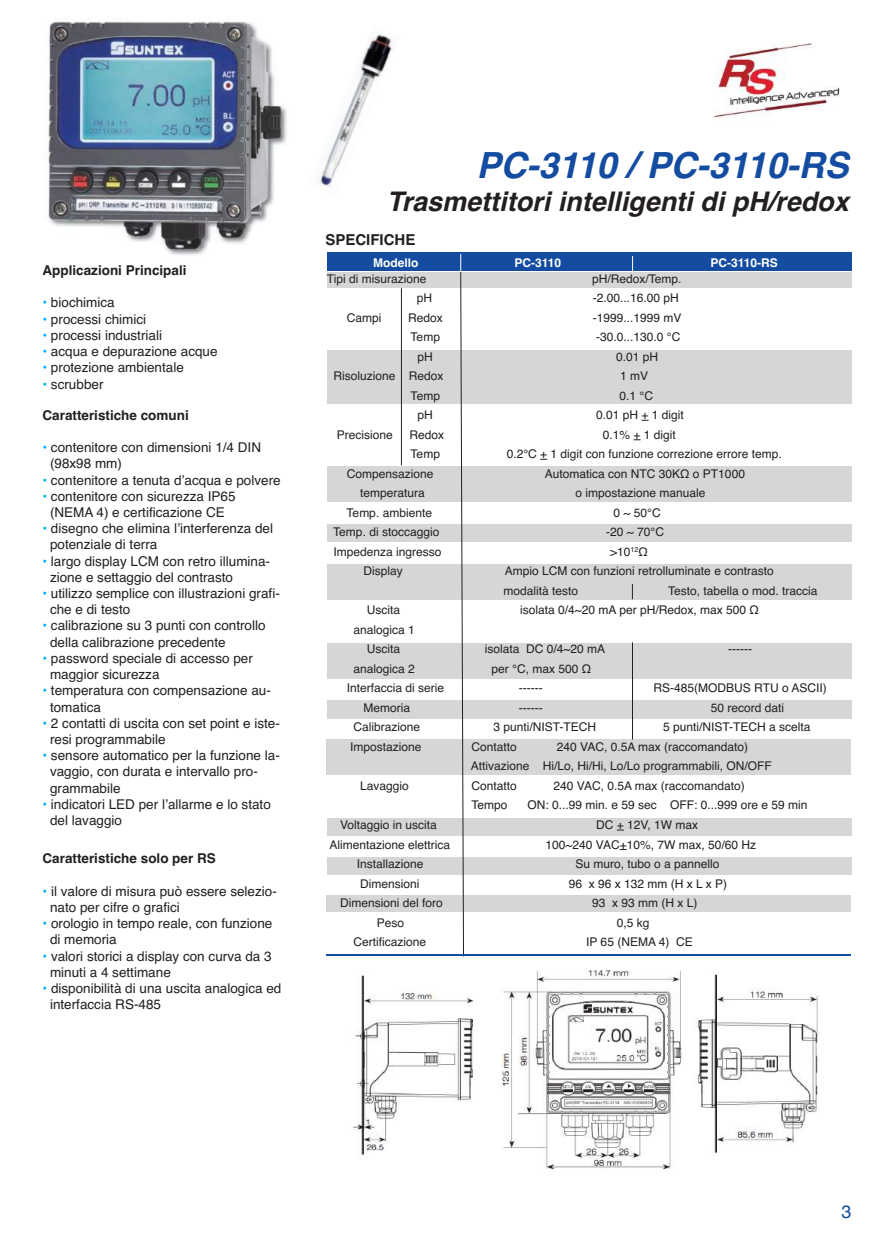
<style>
.page{position:relative;width:893px;height:1234px;background:#fff}
.page>*{position:absolute;margin:0;border:0;box-sizing:border-box;transform-origin:0 0}
.t1{font:italic 700 36px "Helvetica";color:#134ca0}
.t2{font:italic 700 27px "Helvetica";color:#231f20}
.t3{font:18px "Helvetica";color:#134ca0}
.t4{font:700 15px "Helvetica";color:#231f20}
.t5{font:13.5px/16.2px "Helvetica";color:#231f20}
.t6{font:700 13.5px "Helvetica";color:#231f20}
.t7{font:12px/19.5px "Helvetica";color:#231f20}
.t8{font:12px "Helvetica";letter-spacing:.28em;color:#231f20}
.t9{font:700 12px "Helvetica";color:#fff}
.s1{color:#00aeef}
</style>
<div class="page">
<div style="left:326px;top:895px;width:524px;height:16px;background:#d5d6d8"></div>
<div style="left:327px;top:856px;width:524px;height:18px;background:#d5d6d8"></div>
<div style="left:327px;top:817px;width:525px;height:18px;background:#d5d6d8"></div>
<div style="left:326px;top:739px;width:524px;height:35px;background:#d5d6d8"></div>
<div style="left:327px;top:699px;width:525px;height:19px;background:#d5d6d8"></div>
<div style="left:327px;top:643px;width:525px;height:35px;background:#d5d6d8"></div>
<div style="left:327px;top:564px;width:524px;height:35px;background:#d5d6d8"></div>
<div style="left:327px;top:524px;width:524px;height:17px;background:#d5d6d8"></div>
<div style="left:327px;top:466px;width:525px;height:35px;background:#d5d6d8"></div>
<div style="left:327px;top:350px;width:524px;height:53px;background:#d5d6d8"></div>
<div style="left:327px;top:272px;width:524px;height:16px;background:#d5d6d8"></div>
<div style="left:327px;top:252px;width:524px;height:18px;background:#134ca0"></div>
<img style="left:714px;top:43px;width:126px;height:75px">
<img style="left:501px;top:970px;width:318px;height:200px">
<hr style="left:401px;top:288px;width:1px;height:177px;background:#231f20">
<img style="left:353px;top:975px;width:119px;height:181px">
<svg style="left:632px;top:256px;width:1px;height:15px"></svg>
<svg style="left:460px;top:254px;width:4px;height:702px"></svg>
<hr style="left:632px;top:642px;width:1px;height:97px;background:#231f20">
<img style="left:48px;top:21px;width:239px;height:234px">
<hr style="left:326px;top:954px;width:524px;height:1px;background:#134ca0">
<svg style="left:632px;top:584px;width:1px;height:15px"></svg>
<img style="left:319px;top:32px;width:74px;height:155px">
<p class="t6" style="left:43px;top:262px;width:146px">Applicazioni Principali</p>
<p class="t5" style="left:43px;top:294px;width:74px"><span class="s1">•</span> biochimica</p>
<p class="t5" style="left:43px;top:311px;width:105px"><span class="s1">•</span> processi chimici</p>
<p class="t5" style="left:43px;top:327px;width:121px"><span class="s1">•</span> processi industriali</p>
<p class="t5" style="left:43px;top:343px;width:177px"><span class="s1">•</span> acqua e depurazione acque</p>
<p class="t5" style="left:43px;top:359px;width:143px"><span class="s1">•</span> protezione ambientale</p>
<p class="t5" style="left:43px;top:375px;width:63px"><span class="s1">•</span> scrubber</p>
<p class="t6" style="left:43px;top:407px;width:148px">Caratteristiche comuni</p>
<p class="t5" style="left:50px;top:439px;width:213px;text-indent:-8px"><span class="s1">•</span> contenitore con dimensioni 1/4 DIN (98x98 mm)</p>
<p class="t5" style="left:43px;top:471px;width:240px"><span class="s1">•</span> contenitore a tenuta d’acqua e polvere</p>
<p class="t5" style="left:43px;top:488px;width:195px;text-align:center"><span class="s1">•</span> contenitore con sicurezza IP65 (NEMA 4) e certificazione CE</p>
<p class="t5" style="left:50px;top:520px;width:225px;text-indent:-8px"><span class="s1">•</span> disegno che elimina l’interferenza del potenziale di terra</p>
<p class="t5" style="left:50px;top:552px;width:222px;text-indent:-8px"><span class="s1">•</span> largo display LCM con retro illumina&shy;zione e settaggio del contrasto</p>
<p class="t5" style="left:50px;top:585px;width:231px;text-indent:-8px"><span class="s1">•</span> utilizzo semplice con illustrazioni grafi&shy;che e di testo</p>
<p class="t5" style="left:50px;top:617px;width:217px;text-indent:-8px"><span class="s1">•</span> calibrazione su 3 punti con controllo della calibrazione precedente</p>
<p class="t5" style="left:50px;top:650px;width:204px;text-indent:-8px"><span class="s1">•</span> password speciale di accesso per maggior sicurezza</p>
<p class="t5" style="left:50px;top:682px;width:222px;text-indent:-8px"><span class="s1">•</span> temperatura con compensazione au&shy;tomatica</p>
<p class="t5" style="left:50px;top:714px;width:231px;text-indent:-8px"><span class="s1">•</span> 2 contatti di uscita con set point e iste&shy;resi programmabile</p>
<p class="t5" style="left:50px;top:747px;width:231px;text-indent:-8px"><span class="s1">•</span> sensore automatico per la funzione la&shy;vaggio, con durata e intervallo pro&shy;grammabile</p>
<p class="t5" style="left:50px;top:795px;width:222px;text-indent:-8px"><span class="s1">•</span> indicatori LED per l’allarme e lo stato del lavaggio</p>
<p class="t6" style="left:43px;top:850px;width:175px">Caratteristiche solo per RS</p>
<p class="t5" style="left:50px;top:882px;width:228px;text-indent:-8px"><span class="s1">•</span> il valore di misura può essere selezio&shy;nato per cifre o grafici</p>
<p class="t5" style="left:50px;top:915px;width:224px;text-indent:-8px"><span class="s1">•</span> orologio in tempo reale, con funzione di memoria</p>
<p class="t5" style="left:50px;top:947px;width:223px;text-indent:-8px"><span class="s1">•</span> valori storici a display con curva da 3 minuti a 4 settimane</p>
<p class="t5" style="left:50px;top:980px;width:233px;text-indent:-8px"><span class="s1">•</span> disponibilità di una uscita analogica ed interfaccia RS-485</p>
<h1 class="t1" style="left:476px;top:144px;width:374px">PC-3110 / PC-3110-RS</h1>
<h2 class="t2" style="left:387px;top:186px;width:464px">Trasmettitori intelligenti di pH/redox</h2>
<p class="t4" style="left:325px;top:230px;width:92px">SPECIFICHE</p>
<p class="t9" style="left:373px;top:255px;width:47px">Modello</p>
<p class="t9" style="left:514px;top:255px;width:48px">PC-3110</p>
<p class="t9" style="left:710px;top:255px;width:69px">PC-3110-RS</p>
<p class="t7" style="left:327px;top:269px;width:101px">Tipi di misurazione</p>
<p class="t7" style="left:592px;top:269px;width:91px">pH/Redox/Temp.</p>
<p class="t7" style="left:417px;top:288px;width:17px">pH</p>
<p class="t7" style="left:593px;top:288px;width:88px">-2.00...16.00 pH</p>
<p class="t7" style="left:347px;top:308px;width:36px">Campi</p>
<p class="t7" style="left:408px;top:308px;width:36px">Redox</p>
<p class="t7" style="left:593px;top:308px;width:90px">-1999...1999 mV</p>
<p class="t7" style="left:411px;top:327px;width:31px">Temp</p>
<p class="t7" style="left:596px;top:327px;width:86px">-30.0...130.0 °C</p>
<p class="t7" style="left:418px;top:347px;width:17px">pH</p>
<p class="t7" style="left:616px;top:347px;width:44px">0.01 pH</p>
<p class="t7" style="left:333px;top:366px;width:112px">Risoluzione Redox</p>
<p class="t7" style="left:620px;top:366px;width:30px">1 mV</p>
<p class="t7" style="left:411px;top:386px;width:31px">Temp</p>
<p class="t7" style="left:620px;top:386px;width:35px">0.1 °C</p>
<p class="t7" style="left:418px;top:405px;width:17px">pH</p>
<p class="t7" style="left:596px;top:405px;width:89px">0.01 pH + 1 digit</p>
<p class="t7" style="left:337px;top:425px;width:58px">Precisione</p>
<p class="t7" style="left:410px;top:425px;width:36px">Redox</p>
<p class="t7" style="left:603px;top:425px;width:75px">0.1% + 1 digit</p>
<p class="t7" style="left:411px;top:444px;width:31px">Temp</p>
<p class="t7" style="left:507px;top:444px;width:277px">0.2°C + 1 digit con funzione correzione errore temp.</p>
<p class="t7" style="left:347px;top:464px;width:88px">Compensazione</p>
<p class="t7" style="left:545px;top:464px;width:202px">Automatica con NTC 30KΩ o PT1000</p>
<p class="t7" style="left:360px;top:483px;width:66px">temperatura</p>
<p class="t7" style="left:576px;top:483px;width:132px">o impostazione manuale</p>
<p class="t7" style="left:347px;top:503px;width:87px">Temp. ambiente</p>
<p class="t7" style="left:614px;top:503px;width:49px">0 ~ 50°C</p>
<p class="t7" style="left:333px;top:522px;width:108px">Temp. di stoccaggio</p>
<p class="t7" style="left:606px;top:522px;width:59px">-20 ~ 70°C</p>
<p class="t7" style="left:334px;top:542px;width:110px">Impedenza ingresso</p>
<p class="t7" style="left:610px;top:542px;width:39px">&gt;10<sup>12</sup>Ω</p>
<p class="t7" style="left:364px;top:561px;width:41px">Display</p>
<p class="t7" style="left:504px;top:561px;width:272px">Ampio LCM con funzioni retrolluminate e contrasto modalità testo</p>
<p class="t7" style="left:668px;top:581px;width:151px">Testo, tabella o mod. traccia</p>
<p class="t7" style="left:367px;top:600px;width:35px">Uscita</p>
<p class="t7" style="left:520px;top:600px;width:240px">isolata 0/4~20 mA per pH/Redox, max 500 Ω</p>
<p class="t7" style="left:354px;top:620px;width:63px;text-align:center">analogica 1<br>Uscita</p>
<p class="t7" style="left:485px;top:639px;width:122px">isolata DC 0/4~20 mA</p>
<p class="t7" style="left:728px;top:639px;width:25px">------</p>
<p class="t7" style="left:354px;top:659px;width:63px">analogica 2</p>
<p class="t7" style="left:492px;top:659px;width:101px">per °C, max 500 Ω</p>
<p class="t7" style="left:347px;top:678px;width:99px">Interfaccia di serie</p>
<p class="t7" style="left:519px;top:678px;width:25px">------</p>
<p class="t7" style="left:654px;top:678px;width:175px">RS-485(MODBUS RTU o ASCII)</p>
<p class="t7" style="left:364px;top:698px;width:48px">Memoria</p>
<p class="t7" style="left:519px;top:698px;width:25px">------</p>
<p class="t7" style="left:711px;top:698px;width:75px">50 record dati</p>
<p class="t7" style="left:354px;top:717px;width:68px">Calibrazione</p>
<p class="t7" style="left:494px;top:717px;width:104px">3 punti/NIST-TECH</p>
<p class="t7" style="left:663px;top:717px;width:149px">5 punti/NIST-TECH a scelta</p>
<p class="t7" style="left:350px;top:737px;width:73px">Impostazione</p>
<p class="t7" style="left:472px;top:737px;width:47px">Contatto</p>
<p class="t7" style="left:471px;top:737px;width:302px;text-indent:86px">240 VAC, 0.5A max (raccomandato)<br>Attivazione Hi/Lo, Hi/Hi, Lo/Lo programmabili, ON/OFF</p>
<p class="t7" style="left:360px;top:776px;width:50px">Lavaggio</p>
<p class="t7" style="left:472px;top:776px;width:47px">Contatto</p>
<p class="t7" style="left:554px;top:776px;width:193px">240 VAC, 0.5A max (raccomandato)</p>
<p class="t7" style="left:471px;top:795px;width:38px">Tempo</p>
<p class="t7" style="left:527px;top:795px;width:282px">ON: 0...99 min. e 59 sec OFF: 0...999 ore e 59 min</p>
<p class="t7" style="left:340px;top:815px;width:98px">Voltaggio in uscita</p>
<p class="t7" style="left:596px;top:815px;width:103px">DC + 12V, 1W max</p>
<p class="t7" style="left:330px;top:834px;width:122px">Alimentazione elettrica</p>
<p class="t7" style="left:546px;top:834px;width:212px">100~240 VAC+10%, 7W max, 50/60 Hz</p>
<p class="t7" style="left:357px;top:854px;width:68px">Installazione</p>
<p class="t7" style="left:576px;top:854px;width:146px">Su muro, tubo o a pannello</p>
<p class="t7" style="left:360px;top:873px;width:61px">Dimensioni</p>
<p class="t8" style="left:569px;top:876px;width:160px">96 x96x132mm(HxLxP)</p>
<p class="t7" style="left:340px;top:893px;width:104px">Dimensioni del foro</p>
<p class="t8" style="left:592px;top:895px;width:107px">93 x93mm(HxL)</p>
<p class="t7" style="left:377px;top:912px;width:29px">Peso</p>
<p class="t7" style="left:617px;top:912px;width:34px">0,5 kg</p>
<p class="t7" style="left:353px;top:932px;width:74px">Certificazione</p>
<p class="t7" style="left:586px;top:932px;width:108px">IP 65 (NEMA 4) CE</p>
<h3 class="t3" style="left:841px;top:1200px;width:12px">3</h3>
</div>
